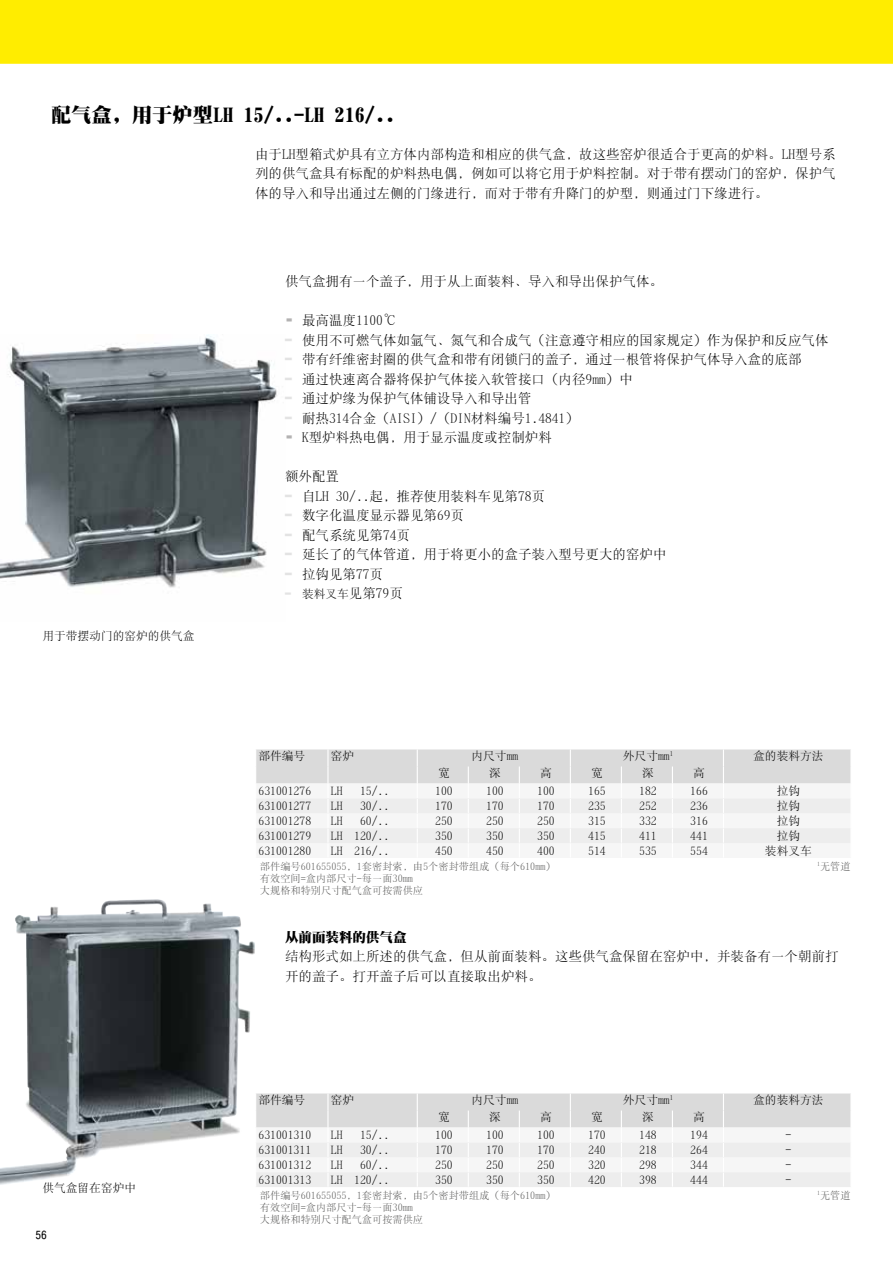
<style>
.page{position:relative;width:893px;height:1263px;background:#fff}
.page>*{position:absolute;margin:0;border:0;box-sizing:border-box;transform-origin:0 0}
.t1{font:20.25px "DF Song W12";color:#000}
.t2{font:13.5px/19.5px "DF Song W3";color:#000}
.t3{font:13.5px "DF Song W12";color:#000}
.t4{font:11.7px "DF Song W3";color:#000}
.t5{font:11.7px "Pragmatica Cond";color:#000}
.t6{font:10.2px/12.3px "DF Song W3";color:#575756}
.s1{font-family:"Blackoak Std";color:#b3b2b2}
.s2{font-family:"Blackoak Std";color:#e3e3e3}
.s3{font-family:"Blackoak Std";font-size:11.7px;color:#e3e3e3}
.s4{font-size:11.7px}
</style>
<div class="page">
<img style="left:0;top:899px;width:255px;height:286px">
<img style="left:0;top:334px;width:277px;height:254px">
<svg style="left:256px;top:749px;width:595px;height:94px"></svg>
<svg style="left:256px;top:1093px;width:595px;height:94px"></svg>
<div style="left:0;top:0;width:893px;height:64px;background:#ffed00"></div>
<h1 class="t1" style="left:51px;top:105px;width:346px">配气盒，用于炉型LH 15/..-LH 216/..</h1>
<p class="t2" style="left:255px;top:144px;width:582px;text-align:justify">由于LH型箱式炉具有立方体内部构造和相应的供气盒，故这些窑炉很适合于更高的炉料。LH型号系列的供气盒具有标配的炉料热电偶，例如可以将它用于炉料控制。对于带有摆动门的窑炉，保护气体的导入和导出通过左侧的门缘进行，而对于带有升降门的炉型，则通过门下缘进行。</p>
<p class="t4" style="left:43px;top:630px;width:154px">用于带摆动门的窑炉的供气盒</p>
<p class="t4" style="left:43px;top:1182px;width:95px">供气盒留在窑炉中</p>
<p class="t5" style="left:35px;top:1228px;width:13px">56</p>
<p class="t2" style="left:285px;top:271px;width:380px">供气盒拥有一个盖子，用于从上面装料、导入和导出保护气体。</p>
<p class="t2" style="left:285px;top:310px;width:113px"><span class="s1">·</span> 最高温度1100℃</p>
<p class="t2" style="left:285px;top:330px;width:545px"><span class="s2">–</span> 使用不可燃气体如氩气、氮气和合成气（注意遵守相应的国家规定）作为保护和反应气体</p>
<p class="t2" style="left:285px;top:349px;width:518px"><span class="s2">–</span> 带有纤维密封圈的供气盒和带有闭锁闩的盖子，通过一根管将保护气体导入盒的底部</p>
<p class="t2" style="left:285px;top:369px;width:349px"><span class="s2">–</span> 通过快速离合器将保护气体接入软管接口（内径9mm）中</p>
<p class="t2" style="left:285px;top:388px;width:248px"><span class="s2">–</span> 通过炉缘为保护气体铺设导入和导出管</p>
<p class="t2" style="left:285px;top:408px;width:295px"><span class="s2">–</span> 耐热314合金（AISI）/（DIN材料编号1.4841）<span class="s1">·</span> K型炉料热电偶，用于显示温度或控制炉料</p>
<p class="t2" style="left:285px;top:466px;width:55px">额外配置</p>
<p class="t2" style="left:285px;top:486px;width:262px"><span class="s2">–</span> 自LH 30/..起，推荐使用装料车见第78页</p>
<p class="t2" style="left:285px;top:505px;width:181px"><span class="s2">–</span> 数字化温度显示器见第69页</p>
<p class="t2" style="left:285px;top:525px;width:127px"><span class="s2">–</span> 配气系统见第74页</p>
<p class="t2" style="left:285px;top:544px;width:383px"><span class="s2">–</span> 延长了的气体管道，用于将更小的盒子装入型号更大的窑炉中</p>
<p class="t2" style="left:285px;top:564px;width:100px"><span class="s2">–</span> 拉钩见第77页</p>
<p class="t2" style="left:285px;top:583px;width:119px"><span class="s3">–</span> <span class="s4">装料叉车</span>见第79页</p>
<p class="t4" style="left:259px;top:750px;width:48px">部件编号</p>
<p class="t4" style="left:331px;top:750px;width:25px">窑炉</p>
<p class="t4" style="left:472px;top:750px;width:48px">内尺寸mm</p>
<p class="t4" style="left:623px;top:750px;width:52px">外尺寸mm<sup>1</sup></p>
<p class="t4" style="left:753px;top:750px;width:72px">盒的装料方法</p>
<p class="t4" style="left:438px;top:767px;width:13px">宽</p>
<p class="t4" style="left:489px;top:767px;width:13px">深</p>
<p class="t4" style="left:540px;top:767px;width:13px">高</p>
<p class="t4" style="left:591px;top:767px;width:13px">宽</p>
<p class="t4" style="left:642px;top:767px;width:13px">深</p>
<p class="t4" style="left:693px;top:767px;width:13px">高</p>
<p class="t4" style="left:259px;top:785px;width:54px">631001276</p>
<p class="t4" style="left:331px;top:785px;width:13px">LH</p>
<p class="t4" style="left:360px;top:785px;width:31px">15/..</p>
<p class="t4" style="left:435px;top:785px;width:19px">100</p>
<p class="t4" style="left:486px;top:785px;width:19px">100</p>
<p class="t4" style="left:537px;top:785px;width:19px">100</p>
<p class="t4" style="left:588px;top:785px;width:19px">165</p>
<p class="t4" style="left:639px;top:785px;width:19px">182</p>
<p class="t4" style="left:690px;top:785px;width:19px">166</p>
<p class="t4" style="left:777px;top:785px;width:25px">拉钩</p>
<p class="t4" style="left:259px;top:800px;width:54px">631001277</p>
<p class="t4" style="left:331px;top:800px;width:13px">LH</p>
<p class="t4" style="left:360px;top:800px;width:31px">30/..</p>
<p class="t4" style="left:435px;top:800px;width:19px">170</p>
<p class="t4" style="left:486px;top:800px;width:19px">170</p>
<p class="t4" style="left:537px;top:800px;width:19px">170</p>
<p class="t4" style="left:588px;top:800px;width:19px">235</p>
<p class="t4" style="left:639px;top:800px;width:19px">252</p>
<p class="t4" style="left:690px;top:800px;width:19px">236</p>
<p class="t4" style="left:777px;top:800px;width:25px">拉钩</p>
<p class="t4" style="left:259px;top:815px;width:54px">631001278</p>
<p class="t4" style="left:331px;top:815px;width:13px">LH</p>
<p class="t4" style="left:360px;top:815px;width:31px">60/..</p>
<p class="t4" style="left:435px;top:815px;width:19px">250</p>
<p class="t4" style="left:486px;top:815px;width:19px">250</p>
<p class="t4" style="left:537px;top:815px;width:19px">250</p>
<p class="t4" style="left:588px;top:815px;width:19px">315</p>
<p class="t4" style="left:639px;top:815px;width:19px">332</p>
<p class="t4" style="left:690px;top:815px;width:19px">316</p>
<p class="t4" style="left:777px;top:815px;width:25px">拉钩</p>
<p class="t4" style="left:259px;top:830px;width:54px">631001279</p>
<p class="t4" style="left:331px;top:830px;width:60px">LH 120/..</p>
<p class="t4" style="left:435px;top:830px;width:19px">350</p>
<p class="t4" style="left:486px;top:830px;width:19px">350</p>
<p class="t4" style="left:537px;top:830px;width:19px">350</p>
<p class="t4" style="left:588px;top:830px;width:19px">415</p>
<p class="t4" style="left:639px;top:830px;width:19px">411</p>
<p class="t4" style="left:690px;top:830px;width:19px">441</p>
<p class="t4" style="left:777px;top:830px;width:25px">拉钩</p>
<p class="t4" style="left:259px;top:845px;width:54px">631001280</p>
<p class="t4" style="left:331px;top:845px;width:60px">LH 216/..</p>
<p class="t4" style="left:435px;top:845px;width:19px">450</p>
<p class="t4" style="left:486px;top:845px;width:19px">450</p>
<p class="t4" style="left:537px;top:845px;width:19px">400</p>
<p class="t4" style="left:588px;top:845px;width:19px">514</p>
<p class="t4" style="left:639px;top:845px;width:19px">535</p>
<p class="t4" style="left:690px;top:845px;width:19px">554</p>
<p class="t4" style="left:765px;top:845px;width:48px">装料叉车</p>
<p class="t6" style="left:260px;top:860px;width:297px">部件编号601655055，1套密封索，由5个密封带组成（每个610mm）</p>
<p class="t6" style="left:817px;top:860px;width:35px"><sup>1</sup>无管道</p>
<p class="t6" style="left:260px;top:872px;width:165px">有效空间=盒内部尺寸-每一面30mm大规格和特别尺寸配气盒可按需供应</p>
<p class="t3" style="left:285px;top:930px;width:123px">从前面装料的供气盒</p>
<p class="t2" style="left:285px;top:947px;width:555px">结构形式如上所述的供气盒，但从前面装料。这些供气盒保留在窑炉中，并装备有一个朝前打开的盖子。打开盖子后可以直接取出炉料。</p>
<p class="t4" style="left:259px;top:1094px;width:48px">部件编号</p>
<p class="t4" style="left:331px;top:1094px;width:25px">窑炉</p>
<p class="t4" style="left:472px;top:1094px;width:48px">内尺寸mm</p>
<p class="t4" style="left:623px;top:1094px;width:52px">外尺寸mm<sup>1</sup></p>
<p class="t4" style="left:753px;top:1094px;width:72px">盒的装料方法</p>
<p class="t4" style="left:438px;top:1111px;width:13px">宽</p>
<p class="t4" style="left:489px;top:1111px;width:13px">深</p>
<p class="t4" style="left:540px;top:1111px;width:13px">高</p>
<p class="t4" style="left:591px;top:1111px;width:13px">宽</p>
<p class="t4" style="left:642px;top:1111px;width:13px">深</p>
<p class="t4" style="left:693px;top:1111px;width:13px">高</p>
<p class="t4" style="left:259px;top:1129px;width:54px">631001310</p>
<p class="t4" style="left:331px;top:1129px;width:13px">LH</p>
<p class="t4" style="left:360px;top:1129px;width:31px">15/..</p>
<p class="t4" style="left:435px;top:1129px;width:19px">100</p>
<p class="t4" style="left:486px;top:1129px;width:19px">100</p>
<p class="t4" style="left:537px;top:1129px;width:19px">100</p>
<p class="t4" style="left:588px;top:1129px;width:19px">170</p>
<p class="t4" style="left:639px;top:1129px;width:19px">148</p>
<p class="t4" style="left:690px;top:1129px;width:19px">194</p>
<p class="t4" style="left:785px;top:1129px;width:7px">-</p>
<p class="t4" style="left:259px;top:1144px;width:54px">631001311</p>
<p class="t4" style="left:331px;top:1144px;width:13px">LH</p>
<p class="t4" style="left:360px;top:1144px;width:31px">30/..</p>
<p class="t4" style="left:435px;top:1144px;width:19px">170</p>
<p class="t4" style="left:486px;top:1144px;width:19px">170</p>
<p class="t4" style="left:537px;top:1144px;width:19px">170</p>
<p class="t4" style="left:588px;top:1144px;width:19px">240</p>
<p class="t4" style="left:639px;top:1144px;width:19px">218</p>
<p class="t4" style="left:690px;top:1144px;width:19px">264</p>
<p class="t4" style="left:785px;top:1144px;width:7px">-</p>
<p class="t4" style="left:259px;top:1159px;width:54px">631001312</p>
<p class="t4" style="left:331px;top:1159px;width:13px">LH</p>
<p class="t4" style="left:360px;top:1159px;width:31px">60/..</p>
<p class="t4" style="left:435px;top:1159px;width:19px">250</p>
<p class="t4" style="left:486px;top:1159px;width:19px">250</p>
<p class="t4" style="left:537px;top:1159px;width:19px">250</p>
<p class="t4" style="left:588px;top:1159px;width:19px">320</p>
<p class="t4" style="left:639px;top:1159px;width:19px">298</p>
<p class="t4" style="left:690px;top:1159px;width:19px">344</p>
<p class="t4" style="left:785px;top:1159px;width:7px">-</p>
<p class="t4" style="left:259px;top:1174px;width:54px">631001313</p>
<p class="t4" style="left:331px;top:1174px;width:60px">LH 120/..</p>
<p class="t4" style="left:435px;top:1174px;width:19px">350</p>
<p class="t4" style="left:486px;top:1174px;width:19px">350</p>
<p class="t4" style="left:537px;top:1174px;width:19px">350</p>
<p class="t4" style="left:588px;top:1174px;width:19px">420</p>
<p class="t4" style="left:639px;top:1174px;width:19px">398</p>
<p class="t4" style="left:690px;top:1174px;width:19px">444</p>
<p class="t4" style="left:785px;top:1174px;width:7px">-</p>
<p class="t6" style="left:260px;top:1189px;width:297px">部件编号601655055，1套密封索，由5个密封带组成（每个610mm）</p>
<p class="t6" style="left:817px;top:1189px;width:35px"><sup>1</sup>无管道</p>
<p class="t6" style="left:260px;top:1201px;width:165px">有效空间=盒内部尺寸-每一面30mm大规格和特别尺寸配气盒可按需供应</p>
</div>
